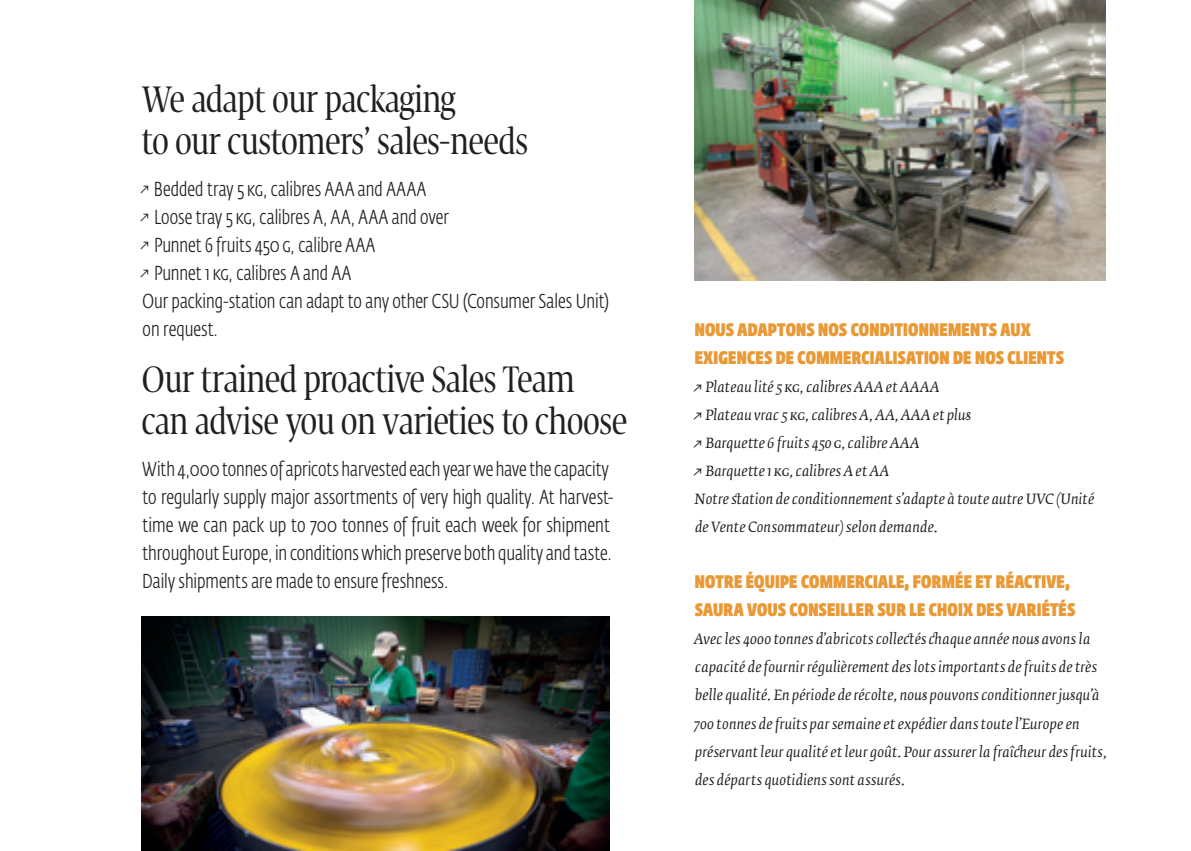
<style>
.page{position:relative;width:1191px;height:851px;background:#fff}
.page>*{position:absolute;margin:0;border:0;box-sizing:border-box;transform-origin:0 0}
.t1{font:condensed 36px/42px "Fedra Serif Display";color:#231f20}
.t2{font:300 20px/28px "Fedra Sans Cond Std";color:#231f20}
.t3{font:18px/28px "Fe Sa Dis Heavy Cond";letter-spacing:.01em;color:#e99936}
.t4{font:italic 14px/28px "Fedra Serif B Pro";letter-spacing:.02em;color:#231f20}
</style>
<div class="page">
<img style="left:142px;top:616px;width:467px;height:234px">
<img style="left:694px;top:0;width:412px;height:280px">
<h1 class="t1" style="left:142px;top:83px;width:388px">We adapt our packaging<br>to our customers’ sales-needs</h1>
<h2 class="t2" style="left:138px;top:175px;width:472px">↗ Bedded tray 5 kg, calibres AAA and AAAA<br>↗ Loose tray 5 kg, calibres A, AA, AAA and over<br>↗ Punnet 6 fruits 450 g, calibre AAA<br>↗ Punnet 1 kg, calibres A and AA<br>Our packing-station can adapt to any other CSU (Consumer Sales Unit) on request.</h2>
<h1 class="t1" style="left:142px;top:363px;width:487px">Our trained proactive Sales Team can advise you on varieties to choose</h1>
<p class="t2" style="left:142px;top:455px;width:472px">With 4,000 tonnes of apricots harvested each year we have the capacity to regularly supply major assortments of very high quality. At harvest&shy;time we can pack up to 700 tonnes of fruit each week for shipment throughout Europe, in conditions which preserve both quality and taste.<br>Daily shipments are made to ensure freshness.</p>
<p class="t3" style="left:694px;top:316px;width:371px">NOUS ADAPTONS NOS CONDITIONNEMENTS AUX<br>EXIGENCES DE COMMERCIALISATION DE NOS CLIENTS</p>
<p class="t4" style="left:692px;top:373px;width:403px">↗ Plateau lité 5kg, calibres AAA et AAAA<br>↗ Plateau vrac 5kg, calibres A, AA, AAA et plus<br>↗ Barquette 6 fruits 450g, calibre AAA<br>↗ Barquette 1kg, calibres A et AA<br>Notre station de conditionnement s’adapte à toute autre UVC (Unité de Vente Consommateur) selon demande.</p>
<p class="t3" style="left:694px;top:568px;width:382px">NOTRE ÉQUIPE COMMERCIALE, FORMÉE ET RÉACTIVE,<br>SAURA VOUS CONSEILLER SUR LE CHOIX DES VARIÉTÉS</p>
<p class="t4" style="left:694px;top:625px;width:414px">Avec les 4000 tonnes d’abricots collectés chaque année nous avons la capacité de fournir régulièrement des lots importants de fruits de très belle qualité. En période de récolte, nous pouvons conditionner jusqu’à 700 tonnes de fruits par semaine et expédier dans toute l’Europe en préservant leur qualité et leur goût. Pour assurer la fraîcheur des fruits, des départs quotidiens sont assurés.</p>
</div>
